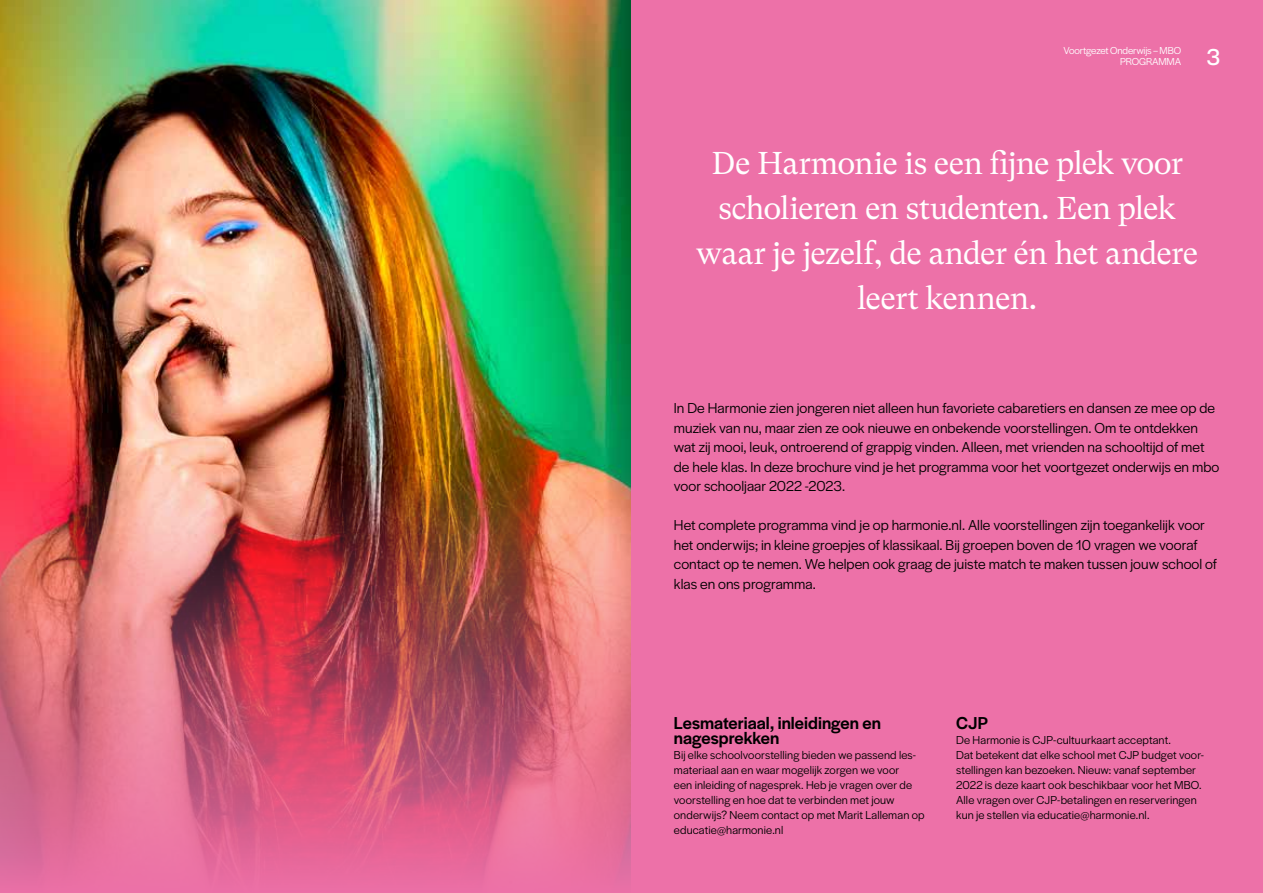
<style>
.page{position:relative;width:1263px;height:893px;background:#fff}
.page>*{position:absolute;margin:0;border:0;box-sizing:border-box;transform-origin:0 0}
.t1{font:31.5px/45px "GT Super Text";letter-spacing:-.025em;color:#fff;text-align:center}
.t2{font:24px "Halyard Display";color:#fff}
.t3{font:500 18px/15px "Halyard Display";letter-spacing:.005em;color:#000}
.t4{font:15px/19.5px "Halyard Display";letter-spacing:.005em;color:#000}
.t5{font:12px/15px "Halyard Display";letter-spacing:.01em;color:#000}
.t6{font:10.5px/10.5px "Halyard Display";letter-spacing:-.015em;color:#fff;text-align:right}
</style>
<div class="page">
<img style="left:0;top:0;width:631px;height:427px">
<div style="left:631px;top:0;width:632px;height:893px;background:#ed71a8"></div>
<img style="left:0;top:427px;width:631px;height:466px">
<p class="t6" style="left:1063px;top:45px;width:119px">Voortgezet Onderwijs – MBO<br>PROGRAMMA</p>
<h2 class="t2" style="left:1206px;top:40px;width:15px">3</h2>
<h1 class="t1" style="left:696px;top:141px;width:503px">De Harmonie is een fijne plek voor scholieren en studenten. Een plek waar je jezelf, de ander én het andere leert kennen.</h1>
<p class="t4" style="left:674px;top:397px;width:547px">In De Harmonie zien jongeren niet alleen hun favoriete cabaretiers en dansen ze mee op de muziek van nu, maar zien ze ook nieuwe en onbekende voorstellingen. Om te ontdekken wat zij mooi, leuk, ontroerend of grappig vinden. Alleen, met vrienden na schooltijd of met de hele klas. In deze brochure vind je het programma voor het voortgezet onderwijs en mbo voor schooljaar 2022 -2023.</p>
<p class="t4" style="left:674px;top:514px;width:545px">Het complete programma vind je op harmonie.nl. Alle voorstellingen zijn toegankelijk voor het onderwijs; in kleine groepjes of klassikaal. Bij groepen boven de 10 vragen we vooraf contact op te nemen. We helpen ook graag de juiste match te maken tussen jouw school of klas en ons programma.</p>
<p class="t3" style="left:674px;top:715px;width:209px">Lesmateriaal, inleidingen en nagesprekken</p>
<p class="t5" style="left:674px;top:747px;width:252px">Bij elke schoolvoorstelling bieden we passend les&shy;materiaal aan en waar mogelijk zorgen we voor<br>een inleiding of nagesprek. Heb je vragen over de voorstelling en hoe dat te verbinden met jouw onderwijs? Neem contact op met Marit Lalleman op educatie@harmonie.nl</p>
<p class="t3" style="left:956px;top:715px;width:33px">CJP</p>
<p class="t5" style="left:956px;top:732px;width:249px">De Harmonie is CJP-cultuurkaart acceptant.<br>Dat betekent dat elke school met CJP budget voor&shy;stellingen kan bezoeken. Nieuw: vanaf september 2022 is deze kaart ook beschikbaar voor het MBO.<br>Alle vragen over CJP-betalingen en reserveringen kun je stellen via educatie@harmonie.nl.</p>
</div>
